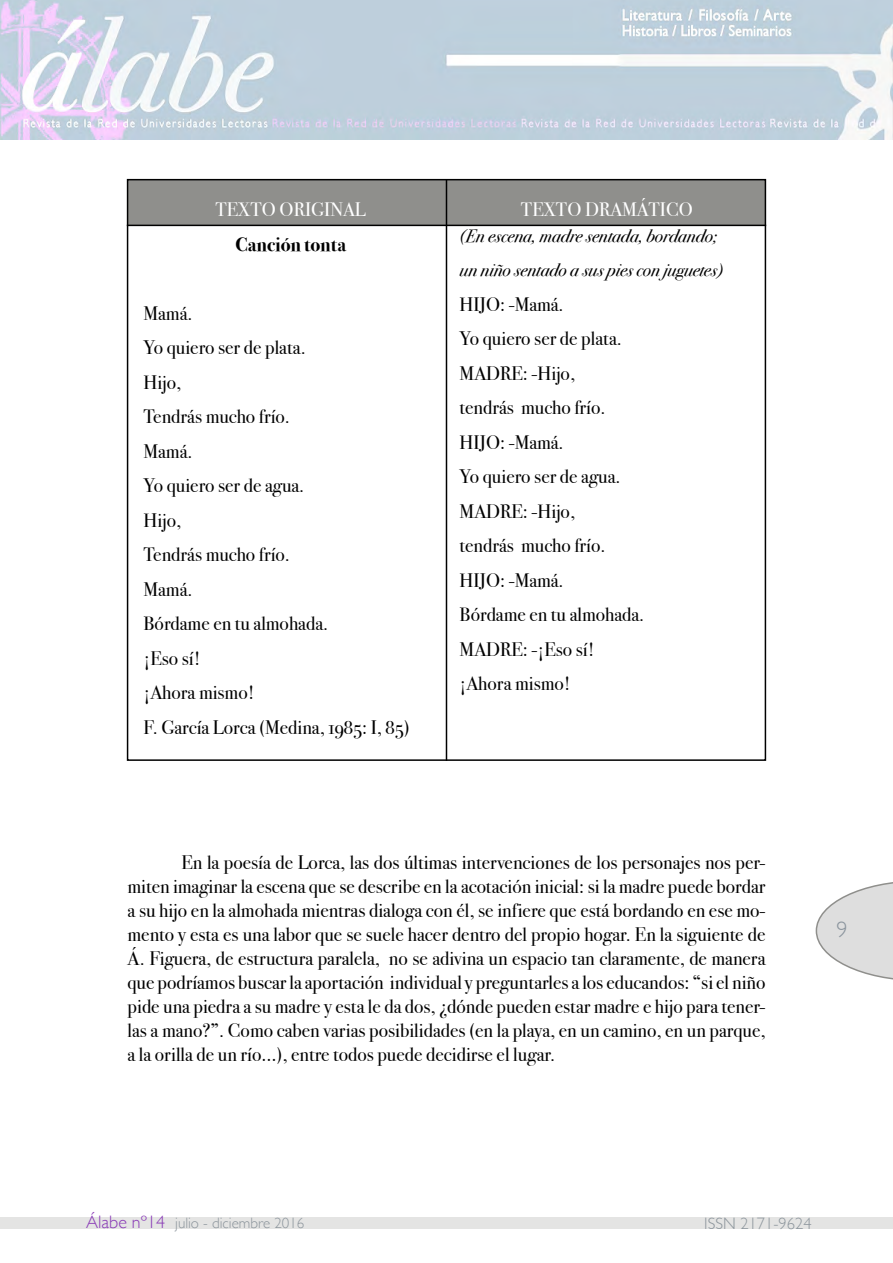
<style>
.page{position:relative;width:893px;height:1263px;background:#fff}
.page>*{position:absolute;margin:0;border:0;box-sizing:border-box;transform-origin:0 0}
.t1{font:300 22.5px "Gill Sans";color:#8a949d}
.t2{font:19.5px/24px "Bodoni Svty Two OSITCTT Book";color:#000;text-align:justify}
.t3{font:19.5px "Bodoni Svty Two OSITCTT Book";color:#fff}
.t4{font:19.5px "Bodoni Svty Two OSITCTT Bold";color:#000}
.t5{font:18px "Bodoni Svty Two OSITCTT Book It";color:#000}
.t6{font:300 16.5px "Gill Sans";color:#8c959c}
.t7{font:300 15px "Gill Sans";color:#8c959c}
.s1{font-size:18px;color:#893ab6}
</style>
<div class="page">
<svg style="left:816px;top:882px;width:77px;height:98px"></svg>
<img style="left:0;top:0;width:893px;height:139px">
<div style="left:0;top:1218px;width:893px;height:11px;background:#e4e4e3"></div>
<div style="left:128px;top:180px;width:638px;height:45px;background:#8f8f8c"></div>
<hr style="left:446px;top:180px;width:1px;height:581px;background:#000">
<hr style="left:127px;top:225px;width:639px;height:1px;background:#000">
<p class="t3" style="left:216px;top:198px;width:152px">TEXTO ORIGINAL</p>
<p class="t4" style="left:235px;top:232px;width:112px">Canción tonta</p>
<p class="t2" style="left:144px;top:301px;width:50px">Mamá.</p>
<p class="t2" style="left:144px;top:335px;width:164px">Yo quiero ser de plata.</p>
<p class="t2" style="left:144px;top:370px;width:39px">Hijo,</p>
<p class="t2" style="left:144px;top:404px;width:148px">Tendrás mucho frío.</p>
<p class="t2" style="left:144px;top:439px;width:50px">Mamá.</p>
<p class="t2" style="left:144px;top:473px;width:162px">Yo quiero ser de agua.</p>
<p class="t2" style="left:144px;top:508px;width:39px">Hijo,</p>
<p class="t2" style="left:144px;top:542px;width:148px">Tendrás mucho frío.</p>
<p class="t2" style="left:144px;top:577px;width:50px">Mamá.</p>
<p class="t2" style="left:144px;top:611px;width:186px">Bórdame en tu almohada.</p>
<p class="t2" style="left:144px;top:646px;width:59px">¡Eso sí!</p>
<p class="t2" style="left:144px;top:680px;width:113px">¡Ahora mismo!</p>
<p class="t2" style="left:144px;top:715px;width:268px">F. García Lorca (Medina, 1985: I, 85)</p>
<p class="t3" style="left:521px;top:198px;width:173px">TEXTO DRAMÁTICO</p>
<p class="t5" style="left:460px;top:224px;width:259px">(En escena, madre sentada, bordando;</p>
<p class="t5" style="left:460px;top:259px;width:265px">un niño sentado a sus pies con juguetes)</p>
<p class="t2" style="left:460px;top:292px;width:106px">HIJO: -Mamá.</p>
<p class="t2" style="left:460px;top:326px;width:164px">Yo quiero ser de plata.</p>
<p class="t2" style="left:460px;top:361px;width:117px">MADRE: -Hijo,</p>
<p class="t2" style="left:460px;top:395px;width:147px">tendrás mucho frío.</p>
<p class="t2" style="left:460px;top:430px;width:106px">HIJO: -Mamá.</p>
<p class="t2" style="left:460px;top:464px;width:162px">Yo quiero ser de agua.</p>
<p class="t2" style="left:460px;top:499px;width:117px">MADRE: -Hijo,</p>
<p class="t2" style="left:460px;top:533px;width:147px">tendrás mucho frío.</p>
<p class="t2" style="left:460px;top:568px;width:106px">HIJO: -Mamá.</p>
<p class="t2" style="left:460px;top:602px;width:186px">Bórdame en tu almohada.</p>
<p class="t2" style="left:460px;top:637px;width:137px">MADRE: -¡Eso sí!</p>
<p class="t2" style="left:460px;top:671px;width:113px">¡Ahora mismo!</p>
<p class="t2" style="left:128px;top:850px;width:639px;text-indent:54px">En la poesía de Lorca, las dos últimas intervenciones de los personajes nos per&shy;miten imaginar la escena que se describe en la acotación inicial: si la madre puede bordar a su hijo en la almohada mientras dialoga con él, se infiere que está bordando en ese mo&shy;mento y esta es una labor que se suele hacer dentro del propio hogar. En la siguiente de Á. Figuera, de estructura paralela, no se adivina un espacio tan claramente, de manera que podríamos buscar la aportación individual y preguntarles a los educandos: “si el niño pide una piedra a su madre y esta le da dos, ¿dónde pueden estar madre e hijo para tener&shy;las a mano?”. Como caben varias posibilidades (en la playa, en un camino, en un parque, a la orilla de un río…), entre todos puede decidirse el lugar.</p>
<p class="t1" style="left:837px;top:912px;width:13px">9</p>
<p class="t7" style="left:86px;top:1211px;width:220px"><span class="s1">Álabe nº14</span> julio - diciembre 2016</p>
<p class="t6" style="left:704px;top:1211px;width:109px">ISSN 2171-9624</p>
</div>
